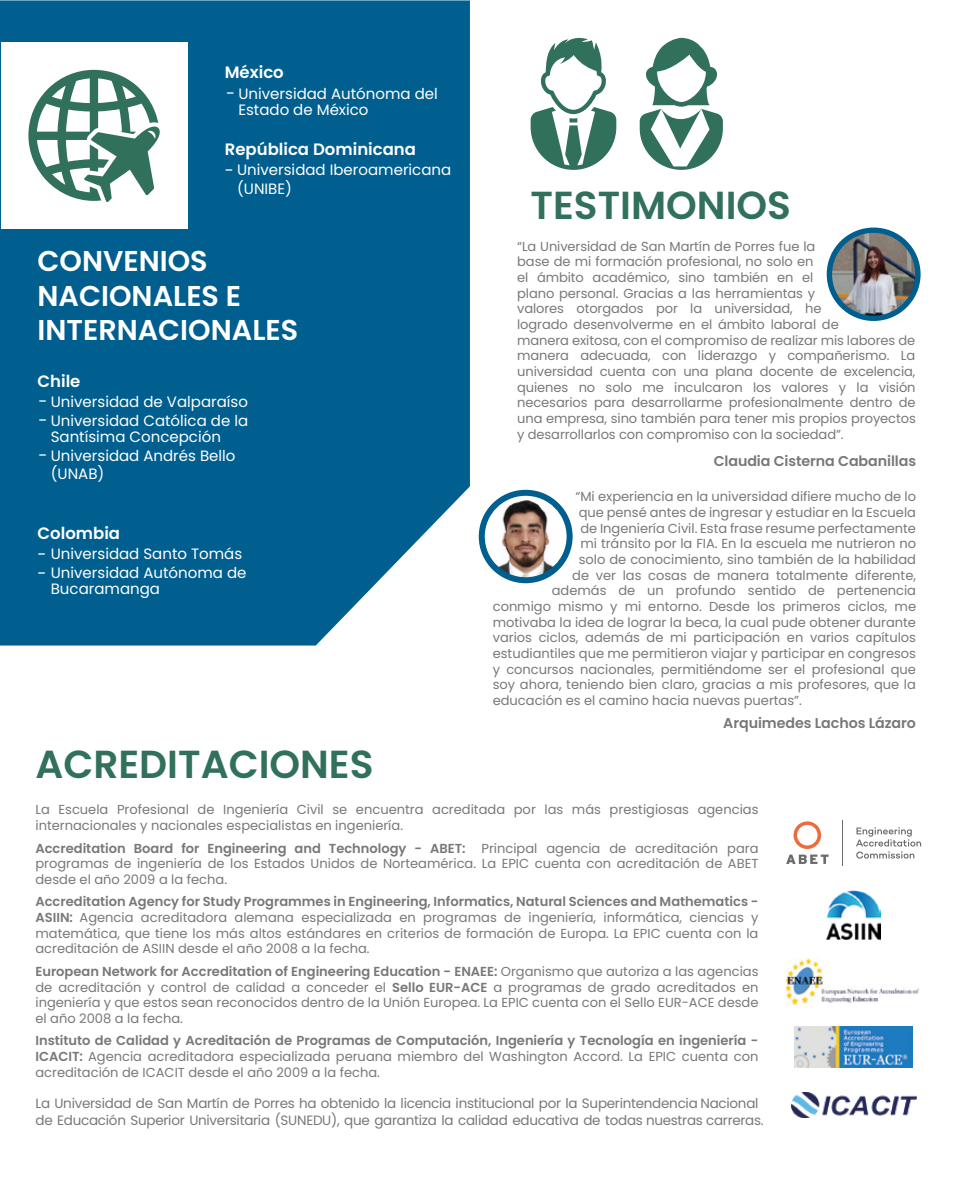
<style>
.page{position:relative;width:957px;height:1191px;background:#fff}
.page>*{position:absolute;margin:0;border:0;box-sizing:border-box;transform-origin:0 0}
.t1{font:600 39px "Poppins";color:#31715b}
.t2{font:600 28.65px/34.3px "Poppins";color:#fff}
.t3{font:600 16.5px "Poppins";color:#fff}
.t4{font:15px/16.2px "Poppins";color:#fff}
.t5{font:600 14.25px "Poppins";letter-spacing:-.005em;color:#787878}
.t6{font:13.5px/16.2px "Poppins";letter-spacing:-.02em;color:#787878}
.t7{font:13.05px/15.6px "Poppins";color:#787878;text-align:justify}
.s1{font-size:16.35px}
.s2{font-weight:600}
</style>
<div class="page">
<div style="left:0;top:0;width:470px;height:645px;background:#005f8f"></div>
<div style="left:1px;top:42px;width:187px;height:187px;background:#fff"></div>
<svg style="left:28px;top:70px;width:132px;height:132px"></svg>
<svg style="left:530px;top:37px;width:86px;height:133px"></svg>
<svg style="left:640px;top:38px;width:83px;height:132px"></svg>
<svg style="left:826px;top:227px;width:94px;height:94px;background:#146a96"></svg>
<img style="left:832px;top:233px;width:83px;height:83px;border-radius:41px">
<div style="left:479px;top:490px;width:93px;height:93px;background:#005f8f;border-radius:50%"></div>
<img style="left:485px;top:496px;width:81px;height:81px;border-radius:41px">
<img style="left:826px;top:890px;width:54px;height:50px">
<img style="left:794px;top:1026px;width:118px;height:41px">
<img style="left:785px;top:958px;width:134px;height:48px">
<hr style="left:842px;top:820px;width:1px;height:45px;background:#6c6a6d">
<svg style="left:786px;top:821px;width:42px;height:43px"></svg>
<svg style="left:856px;top:827px;width:65px;height:31px"></svg>
<img style="left:791px;top:1092px;width:125px;height:25px">
<p class="t3" style="left:225px;top:63px;width:60px">México</p>
<p class="t4" style="left:238px;top:85px;width:201px;text-indent:-12px"><span class="s1">-</span> Universidad Autónoma del<br>Estado de México</p>
<p class="t3" style="left:225px;top:140px;width:193px">República Dominicana</p>
<p class="t4" style="left:237px;top:161px;width:216px;line-height:18.8px;text-indent:-12px"><span class="s1">-</span> Universidad Iberoamericana (UNIBE)</p>
<h2 class="t2" style="left:38px;top:244px;width:262px">CONVENIOS<br>NACIONALES E<br>INTERNACIONALES</h2>
<p class="t3" style="left:38px;top:372px;width:44px">Chile</p>
<p class="t4" style="left:38px;top:394px;width:211px"><span class="s1">-</span> Universidad de Valparaíso</p>
<p class="t4" style="left:51px;top:412px;width:199px;text-indent:-12px"><span class="s1">-</span> Universidad Católica de la<br>Santísima Concepción</p>
<p class="t4" style="left:51px;top:446px;width:186px;line-height:18.1px;text-indent:-12px"><span class="s1">-</span> Universidad Andrés Bello (UNAB)</p>
<p class="t3" style="left:38px;top:524px;width:84px">Colombia</p>
<p class="t4" style="left:38px;top:546px;width:206px"><span class="s1">-</span> Universidad Santo Tomás</p>
<p class="t4" style="left:38px;top:564px;width:210px"><span class="s1">-</span> Universidad Autónoma de</p>
<p class="t4" style="left:51px;top:581px;width:111px">Bucaramanga</p>
<h1 class="t1" style="left:35px;top:742px;width:340px">ACREDITACIONES</h1>
<h1 class="t1" style="left:530px;top:182px;width:262px">TESTIMONIOS</h1>
<p class="t7" style="left:517px;top:238px;width:400px;text-align:left">“La Universidad de San Martín de Porres fue la<br>base de mi formación profesional, no solo en<br>el ámbito académico, sino también en el<br>plano personal. Gracias a las herramientas y<br>valores otorgados por la universidad, he<br>logrado desenvolverme en el ámbito laboral de<br>manera exitosa, con el compromiso de realizar mis labores de manera adecuada, con liderazgo y compañerismo. La universidad cuenta con una plana docente de excelencia, quienes no solo me inculcaron los valores y la visión necesarios para desarrollarme profesionalmente dentro de una empresa, sino también para tener mis propios proyectos y desarrollarlos con compromiso con la sociedad”.</p>
<p class="t5" style="left:714px;top:453px;width:204px">Claudia Cisterna Cabanillas</p>
<p class="t7" style="left:575px;top:489px;width:342px">“Mi experiencia en la universidad difiere mucho de lo</p>
<p class="t7" style="left:579px;top:505px;width:339px">que pensé antes de ingresar y estudiar en la Escuela</p>
<p class="t7" style="left:580px;top:520px;width:337px">de Ingeniería Civil. Esta frase resume perfectamente</p>
<p class="t7" style="left:580px;top:536px;width:337px">mi tránsito por la FIA. En la escuela me nutrieron no</p>
<p class="t7" style="left:579px;top:552px;width:339px">solo de conocimiento, sino también de la habilidad</p>
<p class="t7" style="left:572px;top:567px;width:345px">de ver las cosas de manera totalmente diferente,</p>
<p class="t7" style="left:552px;top:583px;width:366px">además de un profundo sentido de pertenencia</p>
<p class="t7" style="left:493px;top:599px;width:425px">conmigo mismo y mi entorno. Desde los primeros ciclos, me</p>
<p class="t7" style="left:493px;top:614px;width:425px">motivaba la idea de lograr la beca, la cual pude obtener durante</p>
<p class="t7" style="left:493px;top:630px;width:425px">varios ciclos, además de mi participación en varios capítulos</p>
<p class="t7" style="left:493px;top:646px;width:425px">estudiantiles que me permitieron viajar y participar en congresos</p>
<p class="t7" style="left:493px;top:661px;width:425px">y concursos nacionales, permitiéndome ser el profesional que</p>
<p class="t7" style="left:493px;top:677px;width:425px">soy ahora, teniendo bien claro, gracias a mis profesores, que la</p>
<p class="t7" style="left:493px;top:693px;width:310px">educación es el camino hacia nuevas puertas”.</p>
<p class="t5" style="left:723px;top:715px;width:194px">Arquimedes Lachos Lázaro</p>
<p class="t7" style="left:35px;top:802px;width:724px">La Escuela Profesional de Ingeniería Civil se encuentra acreditada por las más prestigiosas agencias internacionales y nacionales especialistas en ingeniería.</p>
<p class="t7" style="left:35px;top:840px;width:724px"><span class="s2">Accreditation Board for Engineering and Technology - ABET:</span> Principal agencia de acreditación para programas de ingeniería de los Estados Unidos de Norteamérica. La EPIC cuenta con acreditación de ABET desde el año 2009 a la fecha.</p>
<p class="t7" style="left:35px;top:894px;width:724px"><span class="s2">Accreditation Agency for Study Programmes in Engineering, Informatics, Natural Sciences and Mathematics - ASIIN:</span> Agencia acreditadora alemana especializada en programas de ingeniería, informática, ciencias y matemática, que tiene los más altos estándares en criterios de formación de Europa. La EPIC cuenta con la acreditación de ASIIN desde el año 2008 a la fecha.</p>
<p class="t7" style="left:35px;top:963px;width:724px"><span class="s2">European Network for Accreditation of Engineering Education - ENAEE:</span> Organismo que autoriza a las agencias de acreditación y control de calidad a conceder el <span class="s2">Sello EUR-ACE</span> a programas de grado acreditados en ingeniería y que estos sean reconocidos dentro de la Unión Europea. La EPIC cuenta con el Sello EUR-ACE desde el año 2008 a la fecha.</p>
<p class="t7" style="left:35px;top:1033px;width:724px"><span class="s2">Instituto de Calidad y Acreditación de Programas de Computación, Ingeniería y Tecnología en ingeniería - ICACIT:</span> Agencia acreditadora especializada peruana miembro del Washington Accord. La EPIC cuenta con acreditación de ICACIT desde el año 2009 a la fecha.</p>
<p class="t6" style="left:35px;top:1095px;width:730px">La Universidad de San Martín de Porres ha obtenido la licencia institucional por la Superintendencia Nacional de Educación Superior Universitaria (SUNEDU), que garantiza la calidad educativa de todas nuestras carreras.</p>
</div>
